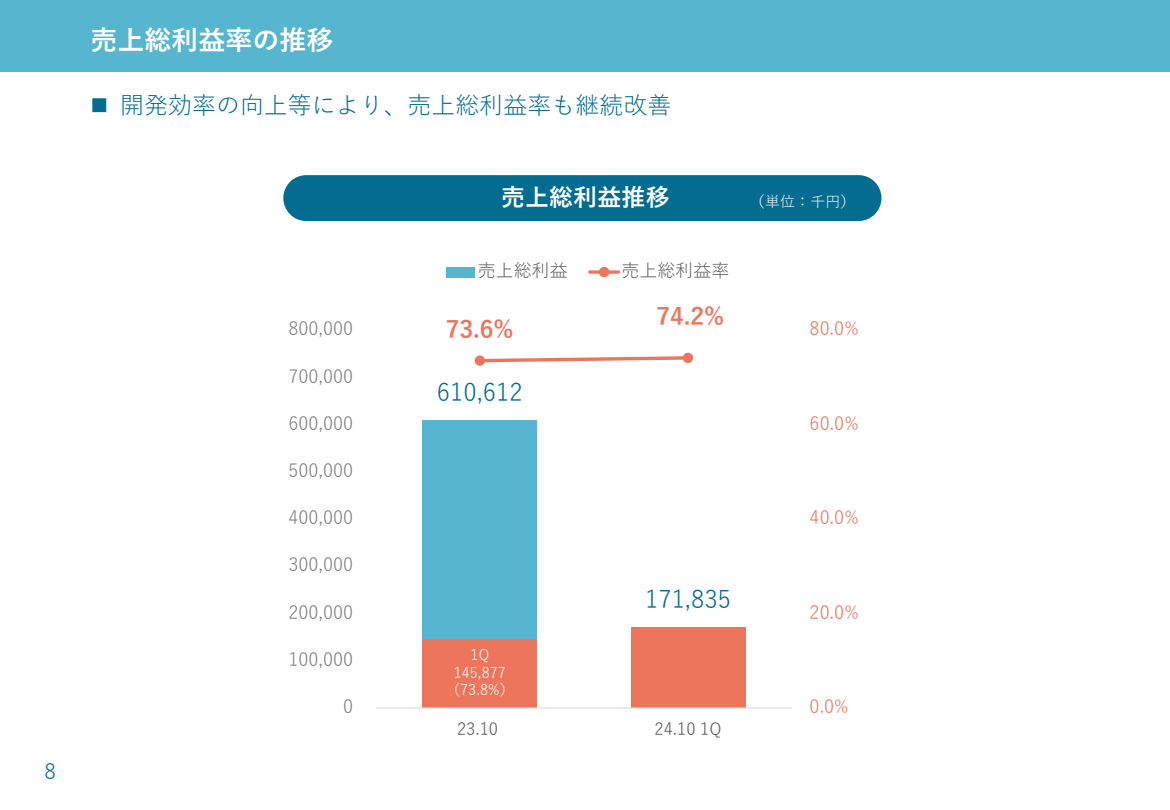
<style>
.page{position:relative;width:1170px;height:810px;background:#fff}
.page>*{position:absolute;margin:0;border:0;box-sizing:border-box;transform-origin:0 0}
.t1{font:700 27px "Yu Gothic";color:#fff}
.t2{font:24px "Yu Gothic";color:#036c91}
.t3{font:700 24px "Yu Gothic";color:#ed755b}
.t4{font:700 24px "Yu Gothic";letter-spacing:.01em;color:#fff}
.t5{font:20.7px "Yu Gothic";color:#036c91}
.t6{font:18px "Yu Gothic";color:#7f7f7f}
.t7{font:18px "Yu Gothic";letter-spacing:.005em;color:#ed755b}
.t8{font:18px "Yu Gothic";color:#595959}
.t9{font:16.5px "Yu Gothic";color:#595959}
.t10{font:15px "Yu Gothic";color:#fff}
.t11{font:14.4px "Yu Gothic";letter-spacing:.005em;color:#fff}
</style>
<div class="page">
<div style="left:0;top:0;width:1170px;height:72px;background:#56b5cf"></div>
<div style="left:631px;top:627px;width:114px;height:81px;background:#ed755b"></div>
<div style="left:423px;top:420px;width:114px;height:288px;background:#56b5cf"></div>
<hr style="left:376px;top:707px;width:416px;height:2px;background:#d9d9d9">
<svg style="left:483px;top:355px;width:208px;height:9px"></svg>
<div style="left:476px;top:357px;width:8px;height:7px;background:#ed755b;border-radius:50%"></div>
<div style="left:475px;top:355px;width:10px;height:11px;border:3px solid #ed755b;border-radius:50%"></div>
<div style="left:684px;top:354px;width:8px;height:8px;background:#ed755b;border-radius:50%"></div>
<div style="left:683px;top:353px;width:10px;height:10px;border:3px solid #ed755b;border-radius:50%"></div>
<div style="left:446px;top:267px;width:29px;height:10px;background:#56b5cf"></div>
<svg style="left:590px;top:270px;width:29px;height:4px"></svg>
<div style="left:600px;top:268px;width:8px;height:8px;background:#ed755b;border-radius:50%"></div>
<div style="left:599px;top:267px;width:10px;height:10px;border:3px solid #ed755b;border-radius:50%"></div>
<div style="left:283px;top:175px;width:598px;height:46px;background:#036c91;border-radius:23px"></div>
<div style="left:423px;top:640px;width:114px;height:67px;background:#ed755b"></div>
<p class="t5" style="left:45px;top:752px;width:13px">8</p>
<h2 class="t1" style="left:91px;top:25px;width:245px">売上総利益率の推移</h2>
<p class="t2" style="left:91px;top:83px;width:582px">■ 開発効率の向上等により、売上総利益率も継続改善</p>
<p class="t4" style="left:501px;top:183px;width:170px">売上総利益推移</p>
<p class="t10" style="left:750px;top:187px;width:107px">（単位：千円）</p>
<p class="t6" style="left:288px;top:312px;width:66px">800,000</p>
<p class="t6" style="left:288px;top:359px;width:66px">700,000</p>
<p class="t6" style="left:288px;top:407px;width:66px">600,000</p>
<p class="t6" style="left:288px;top:454px;width:66px">500,000</p>
<p class="t6" style="left:288px;top:501px;width:66px">400,000</p>
<p class="t6" style="left:288px;top:548px;width:66px">300,000</p>
<p class="t6" style="left:288px;top:595px;width:66px">200,000</p>
<p class="t6" style="left:288px;top:643px;width:66px">100,000</p>
<p class="t6" style="left:343px;top:690px;width:12px">0</p>
<p class="t8" style="left:478px;top:254px;width:91px">売上総利益</p>
<p class="t8" style="left:622px;top:254px;width:109px">売上総利益率</p>
<p class="t3" style="left:446px;top:316px;width:69px">73.6%</p>
<p class="t2" style="left:437px;top:370px;width:87px">610,612</p>
<p class="t11" style="left:471px;top:642px;width:20px">1Q</p>
<p class="t11" style="left:454px;top:659px;width:54px">145,877</p>
<p class="t11" style="left:446px;top:676px;width:70px">（73.8%）</p>
<p class="t3" style="left:657px;top:303px;width:69px">74.2%</p>
<p class="t2" style="left:645px;top:577px;width:87px">171,835</p>
<p class="t9" style="left:457px;top:714px;width:43px">23.10</p>
<p class="t9" style="left:655px;top:714px;width:68px">24.10 1Q</p>
<p class="t7" style="left:810px;top:312px;width:51px">80.0%</p>
<p class="t7" style="left:810px;top:407px;width:51px">60.0%</p>
<p class="t7" style="left:810px;top:501px;width:51px">40.0%</p>
<p class="t7" style="left:810px;top:595px;width:51px">20.0%</p>
<p class="t7" style="left:810px;top:690px;width:41px">0.0%</p>
</div>
